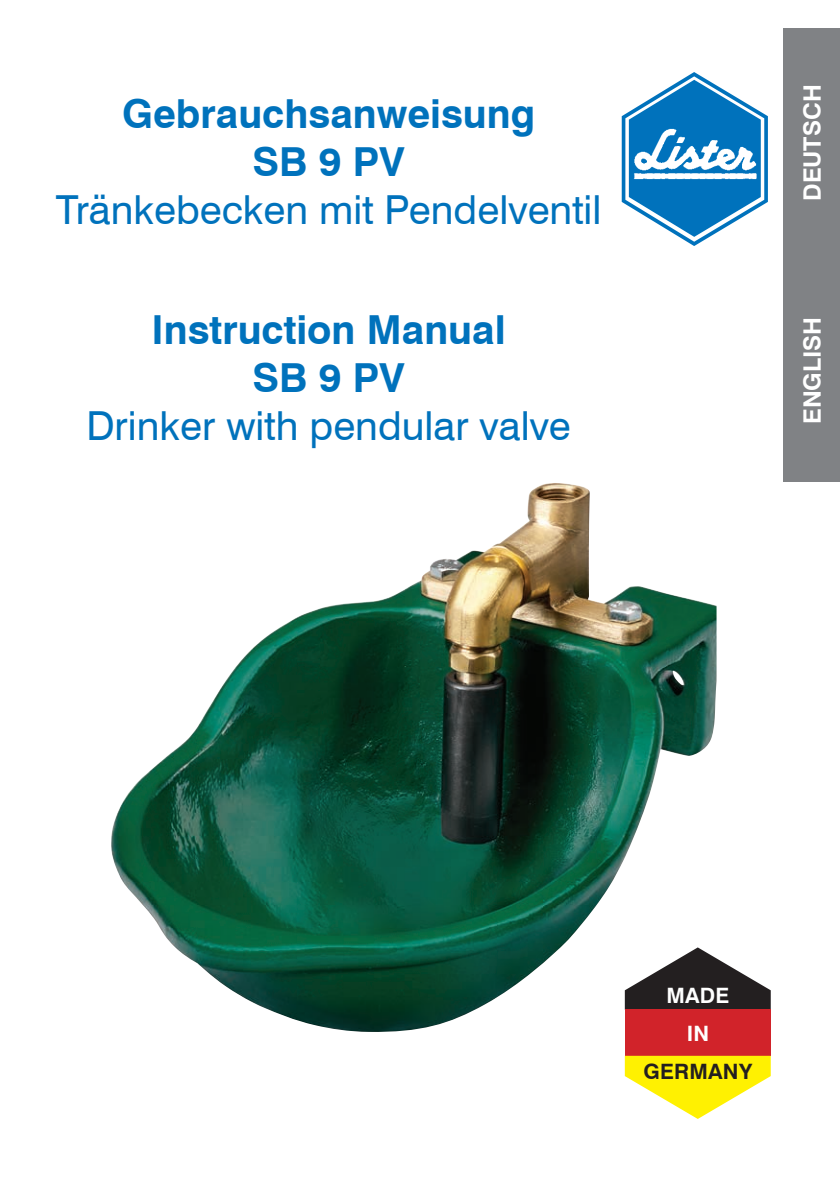
<style>
.page{position:relative;width:840px;height:1191px;background:#fff}
.page>*{position:absolute;margin:0;border:0;box-sizing:border-box;transform-origin:0 0}
.t1{font:40px "Swiss 721 BT";color:#0072bc}
.t2{font:700 40px/48px "Swiss 721 BT";color:#0072bc;text-align:center}
.t3{font:700 24px "Swiss 721 BT";color:#fff}
.t4{font:700 21.2px "Swiss 721 BT";letter-spacing:.01em;color:#231f20}
.t5{font:700 21.2px/37.8px "Swiss 721 BT";letter-spacing:.01em;color:#fff;text-align:center}
</style>
<div class="page">
<div style="left:782px;top:28px;width:57px;height:227px;background:#808285"></div>
<div style="left:782px;top:255px;width:57px;height:227px;background:#808285"></div>
<svg style="left:716px;top:958px;width:54px;height:51px"></svg>
<div style="left:624px;top:1009px;width:146px;height:46px;background:#d1232a"></div>
<svg style="left:624px;top:1055px;width:146px;height:64px"></svg>
<svg style="left:621px;top:72px;width:146px;height:174px"></svg>
<img style="left:631px;top:127px;width:126px;height:55px">
<img style="left:111px;top:483px;width:605px;height:549px">
<p class="t2" style="left:122px;top:89px;width:414px">Gebrauchsanweisung<br>SB 9 PV</p>
<p class="t1" style="left:56px;top:185px;width:547px">Tränkebecken mit Pendelventil</p>
<p class="t2" style="left:151px;top:305px;width:355px">Instruction Manual<br>SB 9 PV</p>
<p class="t1" style="left:86px;top:401px;width:486px">Drinker with pendular valve</p>
<p class="t3" style="left:797px;top:201px;width:118px;rotate:-90deg">DEUTSCH</p>
<p class="t3" style="left:797px;top:424px;width:109px;rotate:-90deg">ENGLISH</p>
<p class="t5" style="left:666px;top:976px;width:64px">mADE<br>IN</p>
<p class="t4" style="left:643px;top:1058px;width:110px">GERMANY</p>
</div>
